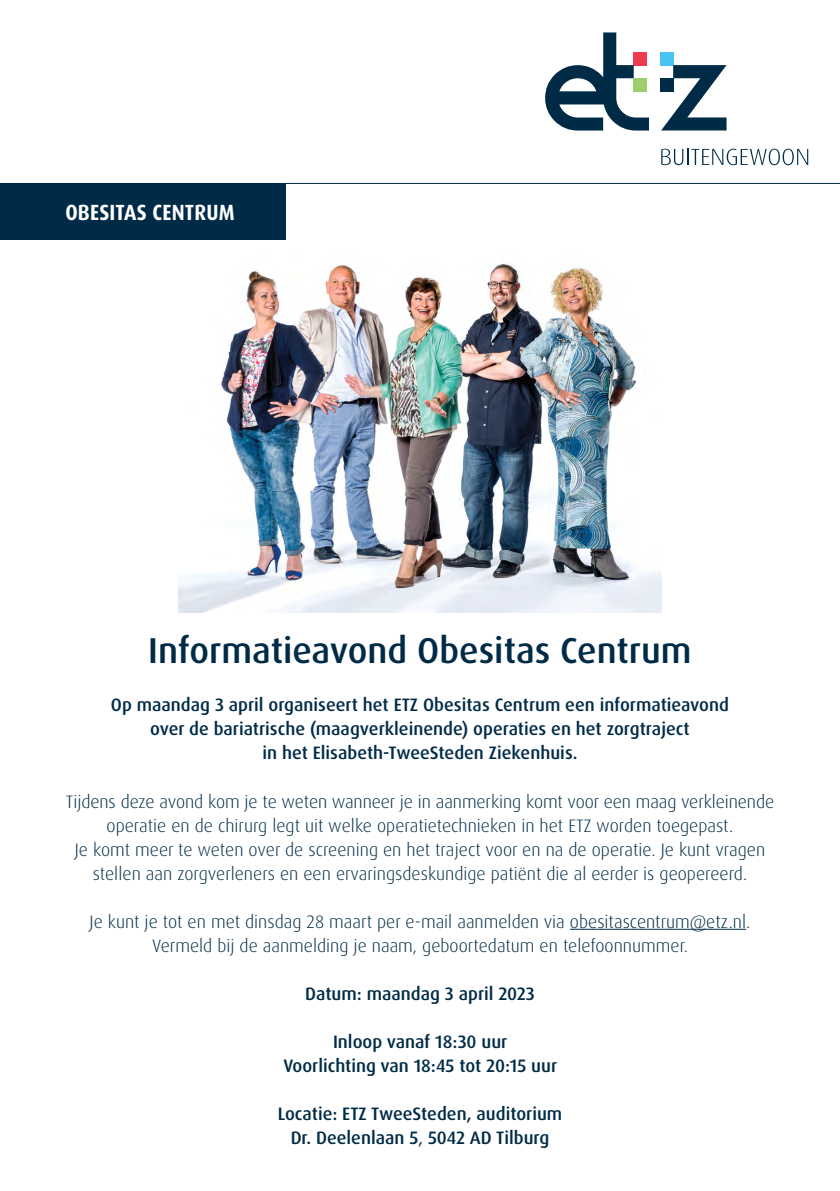
<style>
.page{position:relative;width:840px;height:1191px;background:#fff}
.page>*{position:absolute;margin:0;border:0;box-sizing:border-box;transform-origin:0 0}
.t1{font:500 36px "Dax OT";color:#002b47}
.t2{font:700 22px "Dax OT";letter-spacing:.01em;color:#fff;scale:.9 1}
.t3{font:300 18px/24px "Dax OT";color:#002b47;text-align:center}
.t4{font:500 18px/24px "Dax OT";color:#002b47;text-align:center}
.s1{font-weight:400}
</style>
<div class="page">
<img style="left:179px;top:264px;width:481px;height:348px">
<hr style="left:0;top:183px;width:839px;height:1px;background:#002b47">
<div style="left:0;top:183px;width:285px;height:57px;background:#002b47"></div>
<div style="left:659px;top:52px;width:13px;height:13px;background:#49c3f1"></div>
<svg style="left:545px;top:32px;width:103px;height:99px"></svg>
<svg style="left:660px;top:65px;width:66px;height:65px"></svg>
<div style="left:659px;top:78px;width:13px;height:13px;background:#002b47"></div>
<div style="left:633px;top:78px;width:13px;height:13px;background:#9dce6c"></div>
<svg style="left:661px;top:149px;width:146px;height:16px"></svg>
<hr style="left:569px;top:929px;width:176px;height:1px;background:#002b47">
<p class="t2" style="left:65px;top:198px;width:189px">OBESITAS CENTRUM</p>
<h1 class="t1" style="left:148px;top:628px;width:544px">Informatieavond Obesitas Centrum</h1>
<p class="t4" style="left:111px;top:693px;width:619px">Op maandag 3 april organiseert het ETZ Obesitas Centrum een informatieavond over de bariatrische (maagverkleinende) operaties en het zorgtraject<br>in het Elisabeth-TweeSteden Ziekenhuis.</p>
<p class="t3" style="left:66px;top:789px;width:709px">Tijdens deze avond kom je te weten wanneer je in aanmerking komt voor een maag verkleinende operatie en de chirurg legt uit welke operatietechnieken in het ETZ worden toegepast.<br>Je komt meer te weten over de screening en het traject voor en na de operatie. Je kunt vragen stellen aan zorgverleners en een ervaringsdeskundige patiënt die al eerder is geopereerd.</p>
<p class="t3" style="left:89px;top:909px;width:662px">Je kunt je tot en met dinsdag 28 maart per e-mail aanmelden via obesitascentrum@etz.nl.<br>Vermeld bij de aanmelding je naam, geboortedatum en telefoonnummer.</p>
<p class="t4" style="left:305px;top:981px;width:231px">Datum: maandag 3 april 2023</p>
<p class="t4" style="left:283px;top:1029px;width:275px">Inloop vanaf 18:30 uur<br>Voorlichting van 18:45 tot 20:15 uur</p>
<p class="t4" style="left:277px;top:1101px;width:286px">Locatie: ETZ TweeSteden, auditorium<br>Dr. Deelenlaan 5<span class="s1">,</span> 5042 AD Tilburg</p>
</div>
